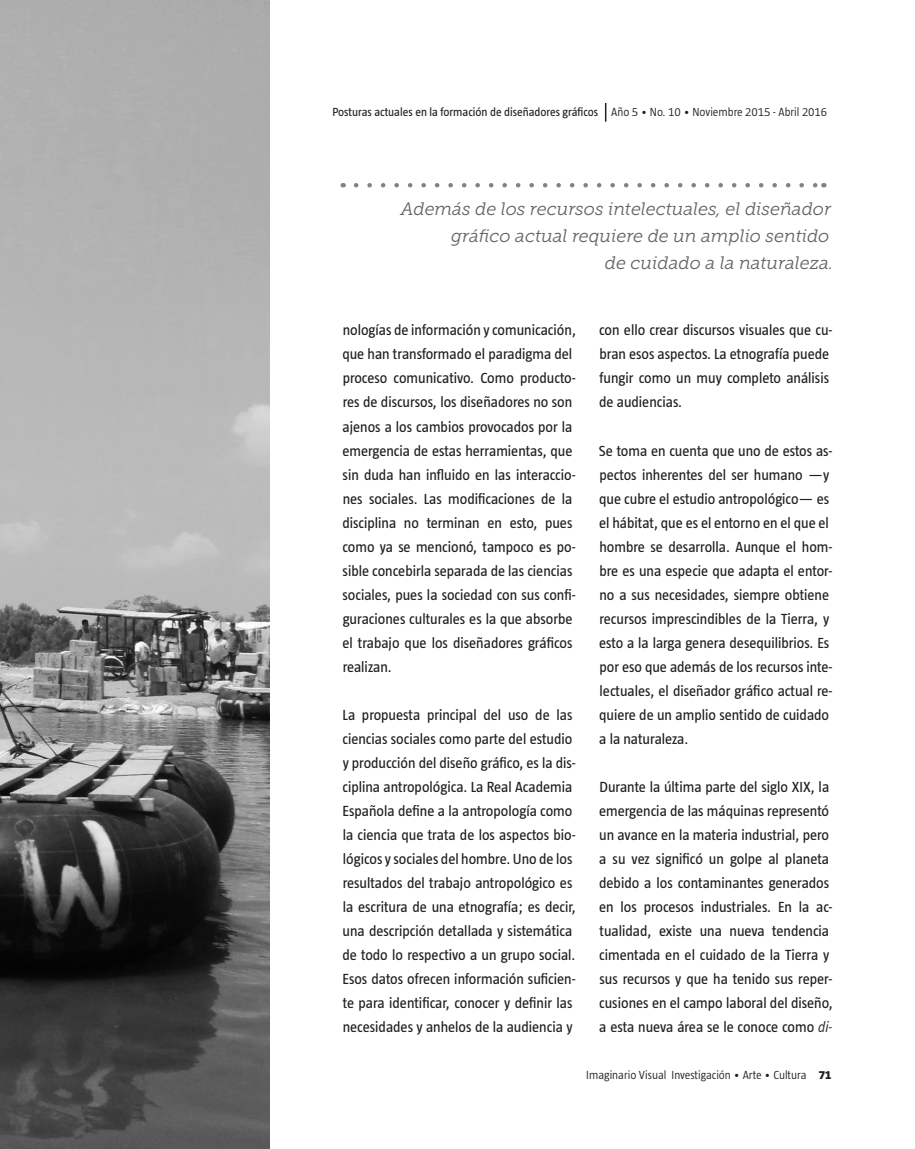
<style>
.page{position:relative;width:915px;height:1149px;background:#fff}
.page>*{position:absolute;margin:0;border:0;box-sizing:border-box;transform-origin:0 0}
.Fornato_Texto_Normal{font:italic 18px/27px "Museo Slab 300";color:#636366;text-align:right}
.t1{font:15px/24px "Taz Barcelona";color:#231f20}
.t2{font:300 12px "Taz Barcelona";color:#231f20}
.t3{font:12px "Taz Barcelona";color:#231f20}
.t4{font:800 12px "Taz Barcelona";color:#231f20}
.s1{font-weight:300;font-style:italic}
</style>
<div class="page">
<svg style="left:604px;top:103px;width:2px;height:19px"></svg>
<svg style="left:356px;top:183px;width:460px;height:4px"></svg>
<img style="left:0;top:0;width:269px;height:1148px">
<p class="t3" style="left:332px;top:106px;width:267px">Posturas actuales en la formación de diseñadores gráficos</p>
<p class="t2" style="left:611px;top:106px;width:217px">Año 5 • No. 10 • Noviembre 2015 - Abril 2016</p>
<p class="Fornato_Texto_Normal" style="left:400px;top:196px;width:431px">Además de los recursos intelectuales, el diseñador gráfico actual requiere de un amplio sentido</p>
<p class="Fornato_Texto_Normal" style="left:604px;top:250px;width:230px">de cuidado a la naturaleza.</p>
<p class="t1" style="left:342px;top:318px;width:235px">nologías de información y comunicación, que han transformado el paradigma del proceso comunicativo. Como producto&shy;res de discursos, los diseñadores no son ajenos a los cambios provocados por la emergencia de estas herramientas, que sin duda han influido en las interaccio&shy;nes sociales. Las modificaciones de la disciplina no terminan en esto, pues como ya se mencionó, tampoco es po&shy;sible concebirla separada de las ciencias sociales, pues la sociedad con sus confi&shy;guraciones culturales es la que absorbe el trabajo que los diseñadores gráficos realizan.</p>
<p class="t1" style="left:342px;top:702px;width:235px">La propuesta principal del uso de las ciencias sociales como parte del estudio y producción del diseño gráfico, es la dis&shy;ciplina antropológica. La Real Academia Española define a la antropología como la ciencia que trata de los aspectos bio&shy;lógicos y sociales del hombre. Uno de los resultados del trabajo antropológico es la escritura de una etnografía; es decir, una descripción detallada y sistemática de todo lo respectivo a un grupo social.<br>Esos datos ofrecen información suficien&shy;te para identificar, conocer y definir las necesidades y anhelos de la audiencia y</p>
<p class="t1" style="left:599px;top:318px;width:235px">con ello crear discursos visuales que cu&shy;bran esos aspectos. La etnografía puede fungir como un muy completo análisis de audiencias.</p>
<p class="t1" style="left:598px;top:438px;width:235px">Se toma en cuenta que uno de estos as&shy;pectos inherentes del ser humano —y que cubre el estudio antropológico— es el hábitat, que es el entorno en el que el hombre se desarrolla. Aunque el hom&shy;bre es una especie que adapta el entor&shy;no a sus necesidades, siempre obtiene recursos imprescindibles de la Tierra, y esto a la larga genera desequilibrios. Es por eso que además de los recursos inte&shy;lectuales, el diseñador gráfico actual re&shy;quiere de un amplio sentido de cuidado a la naturaleza.</p>
<p class="t1" style="left:599px;top:774px;width:235px">Durante la última parte del siglo XIX, la emergencia de las máquinas representó un avance en la materia industrial, pero a su vez significó un golpe al planeta debido a los contaminantes generados en los procesos industriales. En la ac&shy;tualidad, existe una nueva tendencia cimentada en el cuidado de la Tierra y sus recursos y que ha tenido sus reper&shy;cusiones en el campo laboral del diseño, a esta nueva área se le conoce como <span class="s1">di-</span></p>
<p class="t2" style="left:586px;top:1067px;width:222px">Imaginario Visual Investigación • Arte • Cultura</p>
<p class="t4" style="left:818px;top:1067px;width:14px">71</p>
</div>
